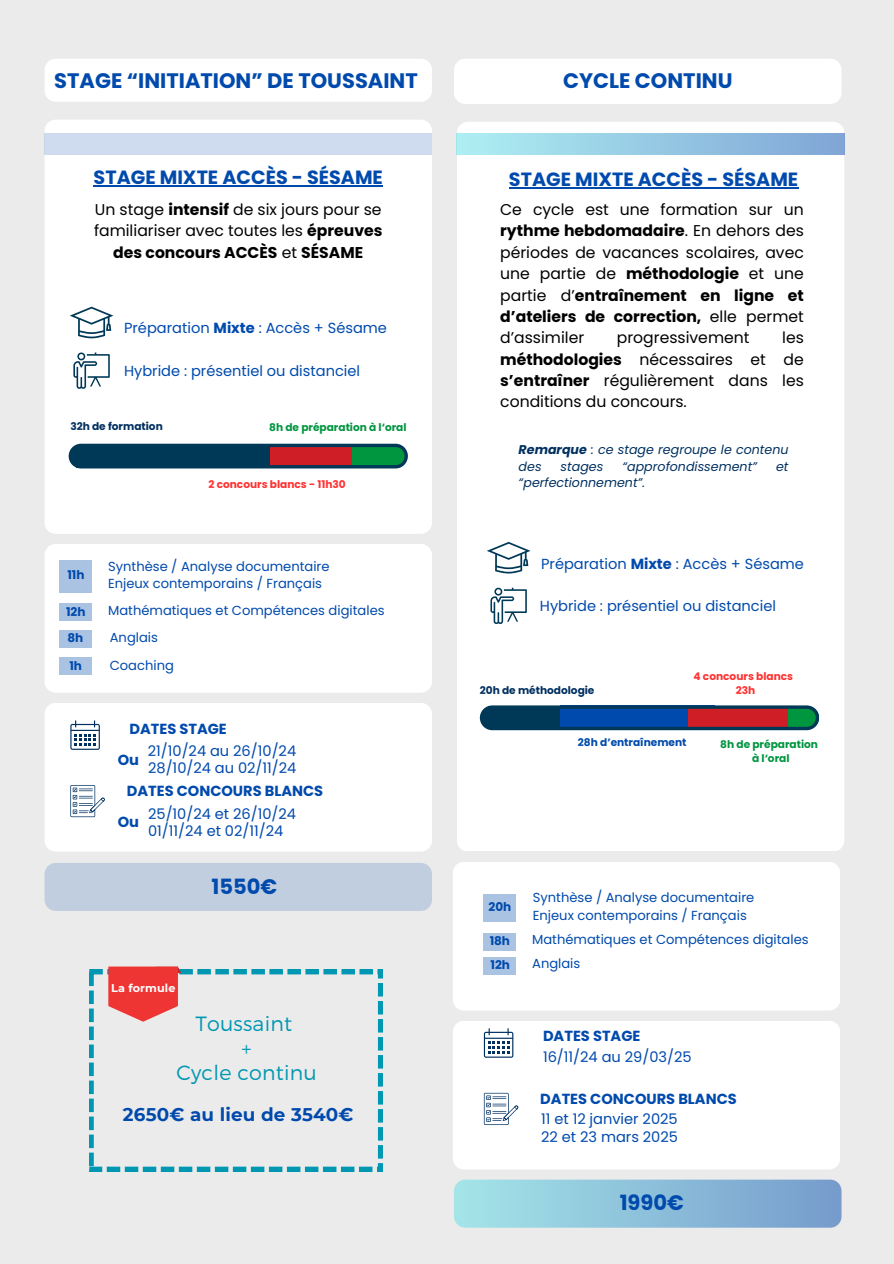
<style>
.page{position:relative;width:894px;height:1264px;background:#fff}
.page>*{position:absolute;margin:0;border:0;box-sizing:border-box;transform-origin:0 0}
.t1{font:700 21px "Poppins";color:#004aad}
.t2{font:300 20.55px/24.8px "Montserrat";letter-spacing:.01em;color:#0097b2;text-align:center}
.t3{font:700 19.2px "Poppins";color:#004aad}
.t4{font:700 18.3px "Montserrat";letter-spacing:.01em;color:#004aad}
.t5{font:15.6px/21.3px "Poppins";color:#000;text-align:justify}
.t6{font:14.55px "Poppins";color:#004aad}
.t7{font:700 14.55px "Poppins";color:#004aad}
.t8{font:13.05px "Poppins";color:#004aad}
.t9{font:italic 12.6px/16.8px "Poppins";color:#003060}
.t10{font:700 12px "Poppins";color:#004aad}
.t11{font:700 11.25px "Montserrat";letter-spacing:.01em;color:#fff}
.t12{font:700 10.5px "Poppins";color:#009640}
.t13{font:700 10.5px "Poppins";color:#ff3131}
.t14{font:700 10.5px "Poppins";color:#003060}
.t15{font:700 10.5px "Poppins";color:#004aad}
.s1{font-weight:700}
</style>
<div class="page">
<div style="left:0;top:0;width:893px;height:1263px;background:#ebebeb"></div>
<div style="left:44px;top:59px;width:388px;height:43px;background:#fff;border-radius:11px"></div>
<div style="left:44px;top:120px;width:388px;height:414px;background:#fff;border-radius:11px"></div>
<svg style="left:70px;top:307px;width:43px;height:31px"></svg>
<svg style="left:73px;top:352px;width:36px;height:36px"></svg>
<div style="left:44px;top:134px;width:388px;height:21px;background:#cfdcef"></div>
<div style="left:44px;top:544px;width:387px;height:148px;background:#fff;border-radius:11px"></div>
<div style="left:60px;top:560px;width:32px;height:33px;background:#abc3e3"></div>
<div style="left:60px;top:603px;width:32px;height:17px;background:#abc3e3"></div>
<div style="left:59px;top:630px;width:32px;height:17px;background:#abc3e3"></div>
<div style="left:44px;top:702px;width:387px;height:149px;background:#fff;border-radius:11px"></div>
<svg style="left:70px;top:720px;width:30px;height:29px"></svg>
<svg style="left:70px;top:785px;width:35px;height:32px"></svg>
<div style="left:456px;top:122px;width:388px;height:729px;background:#fff;border-radius:11px"></div>
<div style="left:456px;top:134px;width:388px;height:21px;background:linear-gradient(to right,#aef0f2,#80a5d6)"></div>
<svg style="left:487px;top:542px;width:43px;height:31px"></svg>
<svg style="left:490px;top:587px;width:36px;height:36px"></svg>
<div style="left:452px;top:861px;width:387px;height:149px;background:#fff;border-radius:11px"></div>
<div style="left:483px;top:894px;width:32px;height:27px;background:#abc3e3"></div>
<div style="left:483px;top:933px;width:32px;height:17px;background:#abc3e3"></div>
<div style="left:483px;top:957px;width:32px;height:17px;background:#abc3e3"></div>
<div style="left:452px;top:1020px;width:387px;height:149px;background:#fff;border-radius:11px"></div>
<svg style="left:483px;top:1028px;width:30px;height:29px"></svg>
<svg style="left:483px;top:1092px;width:35px;height:32px"></svg>
<div style="left:44px;top:862px;width:388px;height:49px;background:#c1cee0;border-radius:11px"></div>
<div style="left:454px;top:1179px;width:387px;height:48px;background:linear-gradient(to right,#a4e5e8,#769bcc);border-radius:11px"></div>
<div style="left:454px;top:59px;width:387px;height:45px;background:#fff;border-radius:11px"></div>
<svg style="left:89px;top:969px;width:293px;height:202px"></svg>
<svg style="left:108px;top:966px;width:73px;height:55px"></svg>
<div style="left:115px;top:975px;width:56px;height:22px;background:#ef3534"></div>
<div style="left:60px;top:657px;width:32px;height:18px;background:#abc3e3"></div>
<hr style="left:94px;top:185px;width:289px;height:1px;background:#004aad">
<hr style="left:509px;top:187px;width:289px;height:1px;background:#004aad">
<svg style="left:479px;top:705px;width:340px;height:25px;background:#324267"></svg>
<svg style="left:69px;top:443px;width:338px;height:25px;background:#2e4652"></svg>
<p class="t1" style="left:54px;top:66px;width:365px">STAGE “INITIATION” DE TOUSSAINT</p>
<p class="t3" style="left:94px;top:164px;width:291px">STAGE MIXTE ACCÈS - SÉSAME</p>
<p class="t5" style="left:94px;top:199px;width:290px;text-align:center">Un stage <span class="s1">intensif</span> de six jours pour se familiariser avec toutes les <span class="s1">épreuves des concours ACCÈS</span> et <span class="s1">SÉSAME</span></p>
<p class="t6" style="left:124px;top:318px;width:264px">Préparation <span class="s1">Mixte</span> : Accès + Sésame</p>
<p class="t6" style="left:124px;top:360px;width:237px">Hybride : présentiel ou distanciel</p>
<p class="t14" style="left:70px;top:419px;width:94px">32h de formation</p>
<p class="t12" style="left:269px;top:419px;width:139px">8h de préparation à l‘oral</p>
<p class="t13" style="left:208px;top:477px;width:139px">2 concours blancs - 11h30</p>
<p class="t10" style="left:67px;top:566px;width:19px">11h</p>
<p class="t10" style="left:66px;top:603px;width:21px">12h</p>
<p class="t10" style="left:67px;top:629px;width:17px">8h</p>
<p class="t10" style="left:69px;top:657px;width:14px">1h</p>
<h1 class="t8" style="left:108px;top:557px;width:223px">Synthèse / Analyse documentaire</h1>
<p class="t8" style="left:108px;top:574px;width:215px">Enjeux contemporains / Français</p>
<h1 class="t8" style="left:108px;top:601px;width:278px">Mathématiques et Compétences digitales</h1>
<p class="t8" style="left:110px;top:628px;width:50px">Anglais</p>
<p class="t8" style="left:110px;top:656px;width:66px">Coaching</p>
<p class="t7" style="left:129px;top:718px;width:99px">DATES STAGE</p>
<p class="t6" style="left:148px;top:740px;width:150px">21/10/24 au 26/10/24</p>
<p class="t6" style="left:148px;top:758px;width:150px">28/10/24 au 02/11/24</p>
<p class="t7" style="left:127px;top:780px;width:198px">DATES CONCOURS BLANCS</p>
<p class="t6" style="left:148px;top:803px;width:149px">25/10/24 et 26/10/24</p>
<p class="t6" style="left:148px;top:820px;width:137px">01/11/24 et 02/11/24</p>
<p class="t7" style="left:118px;top:749px;width:23px">Ou</p>
<p class="t7" style="left:118px;top:811px;width:23px">Ou</p>
<p class="t1" style="left:211px;top:871px;width:67px">1550€</p>
<p class="t11" style="left:111px;top:981px;width:66px">La formule</p>
<p class="t2" style="left:176px;top:1010px;width:142px">Toussaint<br>+<br>Cycle continu</p>
<p class="t4" style="left:123px;top:1103px;width:232px">2650€ au lieu de 3540€</p>
<h5 class="t1" style="left:563px;top:66px;width:171px">CYCLE CONTINU</h5>
<h6 class="t3" style="left:509px;top:166px;width:291px">STAGE MIXTE ACCÈS - SÉSAME</h6>
<p class="t5" style="left:500px;top:199px;width:305px">Ce cycle est une formation sur un <span class="s1">rythme hebdomadaire</span>. En dehors des périodes de vacances scolaires, avec une partie de <span class="s1">méthodologie</span> et une partie d’<span class="s1">entraînement en ligne et d’ateliers de correction,</span> elle permet d’assimiler</p>
<p class="t5" style="left:616px;top:327px;width:134px">progressivement</p>
<p class="t5" style="left:500px;top:327px;width:305px;text-indent:282px">les <span class="s1">méthodologies</span> nécessaires et de <span class="s1">s’entraîner</span> régulièrement dans les conditions du concours.</p>
<p class="t9" style="left:518px;top:441px;width:271px"><span class="s1">Remarque</span> : ce stage regroupe le contenu des</p>
<p class="t9" style="left:560px;top:457px;width:44px">stages</p>
<p class="t9" style="left:622px;top:457px;width:136px">“approfondissement”</p>
<p class="t9" style="left:775px;top:457px;width:14px">et</p>
<p class="t9" style="left:518px;top:474px;width:128px">“perfectionnement”.</p>
<p class="t6" style="left:541px;top:553px;width:264px">Préparation <span class="s1">Mixte</span> : Accès + Sésame</p>
<h5 class="t6" style="left:540px;top:595px;width:237px">Hybride : présentiel ou distanciel</h5>
<h6 class="t14" style="left:479px;top:683px;width:116px">20h de méthodologie</h6>
<p class="t13" style="left:693px;top:668px;width:101px">4 concours blancs</p>
<p class="t13" style="left:735px;top:682px;width:21px">23h</p>
<p class="t15" style="left:577px;top:735px;width:110px">28h d’entraînement</p>
<h2 class="t12" style="left:720px;top:736px;width:99px">8h de préparation</h2>
<p class="t12" style="left:751px;top:750px;width:39px">à l‘oral</p>
<p class="t10" style="left:488px;top:898px;width:24px">20h</p>
<p class="t10" style="left:489px;top:932px;width:22px">18h</p>
<p class="t10" style="left:490px;top:956px;width:21px">12h</p>
<h3 class="t8" style="left:532px;top:888px;width:223px">Synthèse / Analyse documentaire</h3>
<h4 class="t8" style="left:532px;top:906px;width:215px">Enjeux contemporains / Français</h4>
<h1 class="t8" style="left:532px;top:930px;width:278px">Mathématiques et Compétences digitales</h1>
<h1 class="t8" style="left:532px;top:954px;width:50px">Anglais</h1>
<p class="t7" style="left:543px;top:1026px;width:99px">DATES STAGE</p>
<p class="t6" style="left:543px;top:1046px;width:150px">16/11/24 au 29/03/25</p>
<p class="t7" style="left:540px;top:1088px;width:198px">DATES CONCOURS BLANCS</p>
<p class="t6" style="left:541px;top:1108px;width:138px">11 et 12 janvier 2025</p>
<p class="t6" style="left:541px;top:1126px;width:138px">22 et 23 mars 2025</p>
<p class="t1" style="left:619px;top:1188px;width:66px">1990€</p>
</div>
